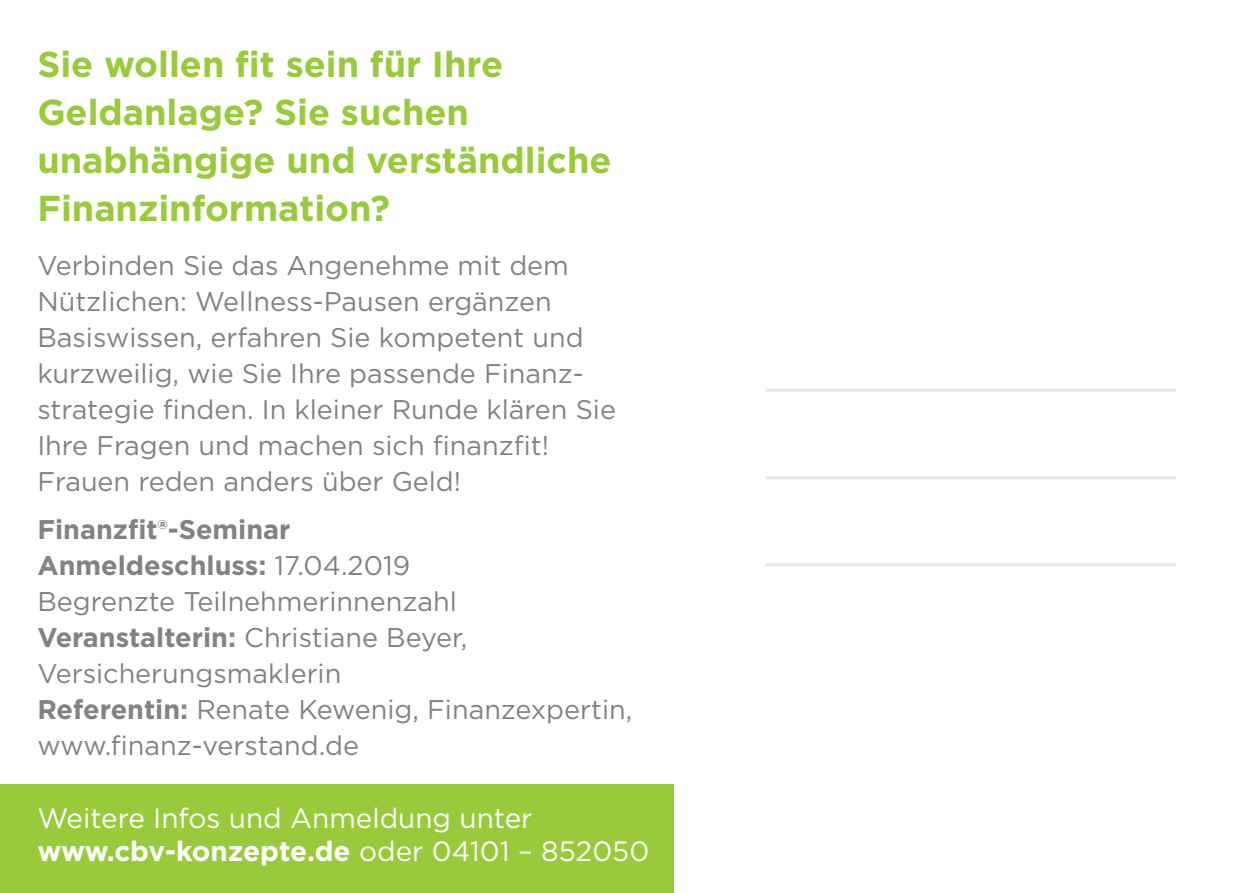
<style>
.page{position:relative;width:1259px;height:893px;background:#fff}
.page>*{position:absolute;margin:0;border:0;box-sizing:border-box;transform-origin:0 0}
.t1{font:700 36px/48px "Gotham";color:#99ca3b}
.t2{font:27.9px/33.6px "Gotham";color:#fff}
.t3{font:27px/36px "Gotham";color:#808285}
.s1{font-weight:700}
</style>
<div class="page">
<div style="left:0;top:785px;width:674px;height:108px;background:#99ca3b"></div>
<hr style="left:765px;top:389px;width:411px;height:3px;background:#e6e7e9">
<hr style="left:765px;top:476px;width:411px;height:3px;background:#e6e7e9">
<hr style="left:765px;top:563px;width:411px;height:3px;background:#e6e7e9">
<h1 class="t1" style="left:37px;top:40px;width:576px">Sie wollen fit sein für Ihre<br>Geldanlage? Sie suchen unabhängige und verständliche<br>Finanzinformation?</h1>
<p class="t3" style="left:37px;top:247px;width:580px">Verbinden Sie das Angenehme mit dem Nützlichen: Wellness-Pausen ergänzen Basiswissen, erfahren Sie kompetent und kurzweilig, wie Sie Ihre passende Finanz&shy;strategie finden. In kleiner Runde klären Sie Ihre Fragen und machen sich finanzfit!<br>Frauen reden anders über Geld!</p>
<p class="t3" style="left:37px;top:511px;width:596px"><span class="s1">Finanzfit®-Seminar<br>Anmeldeschluss:</span> 17.04.2019<br>Begrenzte Teilnehmerinnenzahl<br><span class="s1">Veranstalterin:</span> Christiane Beyer,<br>Versicherungsmaklerin<br><span class="s1">Referentin:</span> Renate Kewenig, Finanzexpertin, www.finanz-verstand.de</p>
<p class="t2" style="left:37px;top:800px;width:613px">Weitere Infos und Anmeldung unter <span class="s1">www.cbv-konzepte.de</span> oder 04101 – 852050</p>
</div>
